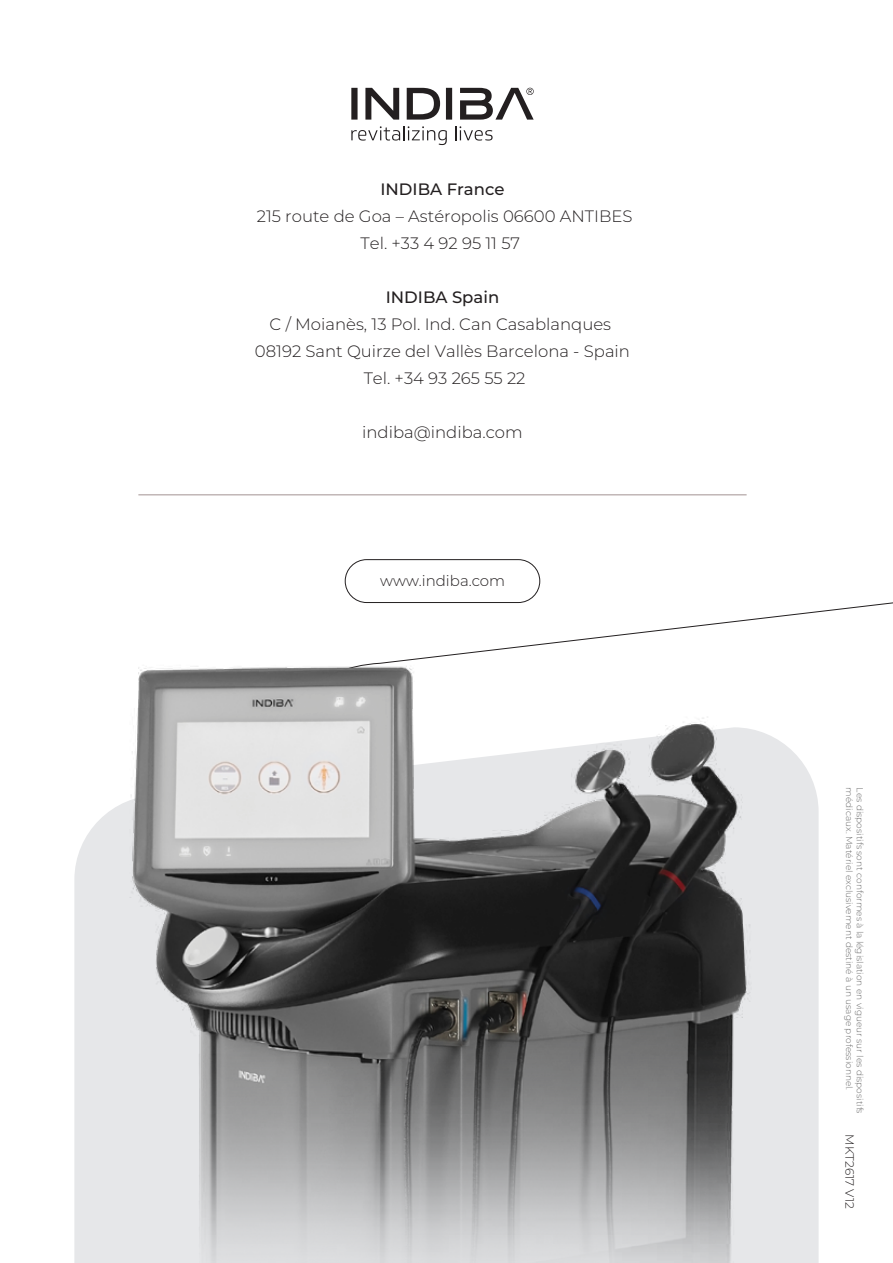
<style>
.page{position:relative;width:893px;height:1263px;background:#fff}
.page>*{position:absolute;margin:0;border:0;box-sizing:border-box;transform-origin:0 0}
.t1{font:300 16.5px/27px "Montserrat";color:#231f20;text-align:center}
.t2{font:500 16.5px "Montserrat";color:#231f20}
.t3{font:300 15px "Montserrat";color:#231f20}
.t4{font:300 12px "Montserrat";color:#231f20}
.t5{font:300 9px "Montserrat";color:#6d6d6d}
</style>
<div class="page">
<div style="left:345px;top:559px;width:195px;height:44px;border:1px solid #231f20;border-radius:21px"></div>
<hr style="left:138px;top:495px;width:609px;height:1px;background:#a29392">
<svg style="left:351px;top:88px;width:183px;height:32px"></svg>
<svg style="left:351px;top:126px;width:96px;height:19px"></svg>
<svg style="left:455px;top:126px;width:38px;height:15px"></svg>
<div style="left:801px;top:761px;width:18px;height:502px;background:#e6e7e9"></div>
<img style="left:74px;top:629px;width:727px;height:634px">
<p class="t2" style="left:380px;top:178px;width:126px">INDIBA France</p>
<p class="t1" style="left:257px;top:202px;width:377px">215 route de Goa – Astéropolis 06600 ANTIBES<br>Tel. +33 4 92 95 11 57</p>
<p class="t2" style="left:386px;top:286px;width:115px">INDIBA Spain</p>
<p class="t1" style="left:255px;top:310px;width:377px">C / Moianès, 13 Pol. Ind. Can Casablanques<br>08192 Sant Quirze del Vallès Barcelona - Spain<br>Tel. +34 93 265 55 22</p>
<p class="t1" style="left:362px;top:418px;width:162px">indiba@indiba.com</p>
<p class="t3" style="left:380px;top:570px;width:126px">www.indiba.com</p>
<p class="t5" style="left:855px;top:787px;width:304px;rotate:90deg">médicaux. Matériel exclusivement destiné à un usage professionnel.</p>
<p class="t5" style="left:866px;top:787px;width:328px;rotate:90deg">Les dispositifs sont conformes à la législation en vigueur sur les dispositifs</p>
<p class="t4" style="left:858px;top:1134px;width:76px;rotate:90deg">MKT2617 V12</p>
</div>
